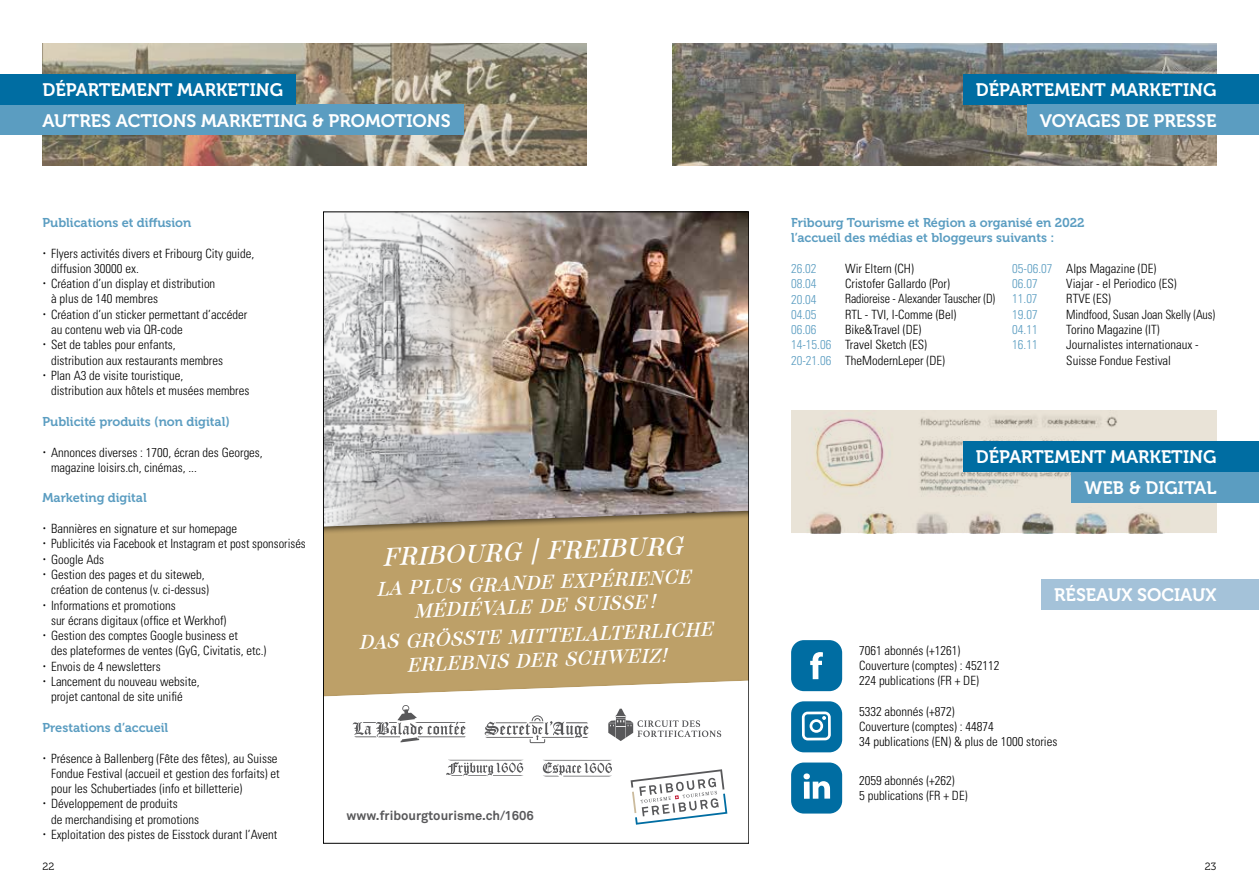
<style>
.page{position:relative;width:1259px;height:893px;background:#fff}
.page>*{position:absolute;margin:0;border:0;box-sizing:border-box;transform-origin:0 0}
.t1{font:italic 600 25.35px "TT Barrels";color:#fff}
.t2{font:italic 600 19.8px/23.5px "TT Barrels";color:#fff;text-align:center}
.t3{font:18px/30.5px "Museo 700";color:#fff;text-align:right}
.t4{font:700 12.9px "Akkurat Std";color:#58585a}
.t5{font:300 condensed 12.75px/15.3px "Univers LT Std";color:#000}
.t6{font:12.75px/15.3px "Museo 700";color:#5b9dc1}
.t7{font:300 condensed 12.75px "Univers LT Std";color:#5b9dc1}
.t8{font:300 condensed 12.75px "Univers LT Std";color:#000;scale:.94 1}
.t9{font:300 condensed 12.75px "Univers LT Std";color:#000;scale:.95 1}
.t10{font:10.5px "Museo 300";color:#000}
.s1{color:#5b9dc1}
</style>
<div class="page">
<img style="left:43px;top:43px;width:544px;height:123px">
<div style="left:0;top:105px;width:463px;height:30px;background:#5b9dc1"></div>
<div style="left:0;top:74px;width:296px;height:31px;background:#006da2"></div>
<img style="left:325px;top:214px;width:422px;height:293px">
<div style="left:323px;top:507px;width:426px;height:192px;background:#000;opacity:.6"></div>
<svg style="left:542px;top:760px;width:70px;height:17px"></svg>
<svg style="left:630px;top:769px;width:97px;height:56px"></svg>
<svg style="left:353px;top:705px;width:113px;height:37px"></svg>
<svg style="left:485px;top:715px;width:104px;height:28px"></svg>
<svg style="left:608px;top:709px;width:113px;height:32px"></svg>
<svg style="left:446px;top:760px;width:77px;height:17px"></svg>
<img style="left:672px;top:43px;width:544px;height:123px">
<img style="left:791px;top:411px;width:425px;height:122px">
<div style="left:963px;top:74px;width:296px;height:31px;background:#006da2"></div>
<div style="left:1027px;top:105px;width:232px;height:30px;background:#5b9dc1"></div>
<div style="left:963px;top:441px;width:296px;height:31px;background:#006da2"></div>
<div style="left:1072px;top:472px;width:187px;height:30px;background:#5b9dc1"></div>
<div style="left:791px;top:640px;width:51px;height:51px;background:#006da2;border-radius:13px"></div>
<svg style="left:810px;top:652px;width:13px;height:27px"></svg>
<div style="left:791px;top:701px;width:51px;height:51px;background:#006da2;border-radius:13px"></div>
<svg style="left:802px;top:711px;width:29px;height:29px"></svg>
<div style="left:791px;top:762px;width:51px;height:51px;background:#006da2;border-radius:13px"></div>
<svg style="left:803px;top:773px;width:27px;height:26px"></svg>
<div style="left:1041px;top:579px;width:218px;height:30px;background:#a4c2d9"></div>
<h3 class="t3" style="left:43px;top:75px;width:242px">DÉPARTEMENT MARKETING</h3>
<h3 class="t3" style="left:43px;top:105px;width:409px">AUTRES ACTIONS MARKETING &amp; PROMOTIONS</h3>
<p class="t6" style="left:43px;top:215px;width:150px">Publications et diffusion</p>
<p class="t5" style="left:51px;top:245px;width:205px">Flyers activités divers et Fribourg City guide, diffusion 30000 ex.<br>Création d’un display et distribution<br>à plus de 140 membres<br>Création d’un sticker permettant d’accéder au contenu web via QR-code<br>Set de tables pour enfants,<br>distribution aux restaurants membres<br>Plan A3 de visite touristique,<br>distribution aux hôtels et musées membres</p>
<p class="t6" style="left:43px;top:414px;width:189px">Publicité produits (non digital)</p>
<p class="t5" style="left:51px;top:444px;width:213px">Annonces diverses : 1700, écran des Georges, magazine loisirs.ch, cinémas, ...</p>
<p class="t6" style="left:43px;top:490px;width:106px">Marketing digital</p>
<p class="t5" style="left:51px;top:521px;width:256px">Bannières en signature et sur homepage<br>Publicités via Facebook et Instagram et post sponsorisés Google Ads<br>Gestion des pages et du siteweb,<br>création de contenus (v. ci-dessus)<br>Informations et promotions<br>sur écrans digitaux (office et Werkhof)<br>Gestion des comptes Google business et<br>des plateformes de ventes (GyG, Civitatis, etc.)<br>Envois de 4 newsletters<br>Lancement du nouveau website,<br>projet cantonal de site unifié</p>
<p class="t6" style="left:43px;top:720px;width:127px">Prestations d’accueil</p>
<p class="t5" style="left:51px;top:750px;width:230px">Présence à Ballenberg (Fête des fêtes), au Suisse Fondue Festival (accueil et gestion des forfaits) et pour les Schubertiades (info et billetterie)<br>Développement de produits<br>de merchandising et promotions<br>Exploitation des pistes de Eisstock durant l’Avent</p>
<h1 class="t1" style="left:381px;top:542px;width:302px;rotate:-2deg">FRIBOURG | FREIBURG</h1>
<h2 class="t2" style="left:376px;top:577px;width:316px;rotate:-2deg">LA PLUS GRANDE EXPÉRIENCE<br>MÉDIÉVALE DE SUISSE!</h2>
<h2 class="t2" style="left:358px;top:630px;width:356px;line-height:24.5px;rotate:-2deg">DAS GRÖSSTE MITTELALTERLICHE<br>ERLEBNIS DER SCHWEIZ!</h2>
<p class="t4" style="left:346px;top:808px;width:189px">www.fribourgtourisme.ch/1606</p>
<h3 class="t3" style="left:976px;top:75px;width:242px">DÉPARTEMENT MARKETING<br>VOYAGES DE PRESSE</h3>
<p class="t6" style="left:791px;top:215px;width:295px">Fribourg Tourisme et Région a organisé en 2022 l’accueil des médias et bloggeurs suivants :</p>
<p class="t7" style="left:791px;top:261px;width:27px">26.02</p>
<p class="t5" style="left:845px;top:261px;width:70px">Wir Eltern (CH)</p>
<p class="t7" style="left:791px;top:276px;width:27px">08.04</p>
<p class="t5" style="left:845px;top:276px;width:106px">Cristofer Gallardo (Por)</p>
<p class="t7" style="left:791px;top:291px;width:27px">20.04</p>
<p class="t8" style="left:845px;top:291px;width:161px">Radioreise - Alexander Tauscher (D)</p>
<p class="t7" style="left:791px;top:307px;width:27px">04.05</p>
<p class="t5" style="left:845px;top:307px;width:113px">RTL - TVI, I-Comme (Bel)</p>
<p class="t7" style="left:791px;top:322px;width:27px">06.06</p>
<p class="t5" style="left:1012px;top:261px;width:145px"><span class="s1">05-06.07</span> Alps Magazine (DE)<br><span class="s1">06.07</span></p>
<p class="t5" style="left:1066px;top:276px;width:112px">Viajar - el Periodico (ES)</p>
<p class="t7" style="left:1012px;top:291px;width:27px">11.07</p>
<p class="t5" style="left:1066px;top:291px;width:46px">RTVE (ES)</p>
<p class="t7" style="left:1012px;top:307px;width:27px">19.07</p>
<p class="t9" style="left:1066px;top:307px;width:158px">Mindfood, Susan Joan Skelly (Aus)</p>
<p class="t7" style="left:1012px;top:322px;width:27px">04.11</p>
<p class="t5" style="left:1066px;top:322px;width:95px">Torino Magazine (IT)</p>
<p class="t7" style="left:1012px;top:337px;width:27px">16.11</p>
<p class="t5" style="left:1066px;top:337px;width:134px">Journalistes internationaux -<br>Suisse Fondue Festival</p>
<p class="t5" style="left:791px;top:322px;width:155px;text-indent:54px">Bike&amp;Travel (DE)<br><span class="s1">14-15.06</span> Travel Sketch (ES)<br><span class="s1">20-21.06</span> TheModernLeper (DE)</p>
<h3 class="t3" style="left:976px;top:442px;width:242px">DÉPARTEMENT MARKETING<br>WEB &amp; DIGITAL</h3>
<h3 class="t3" style="left:1054px;top:580px;width:164px">RÉSEAUX SOCIAUX</h3>
<p class="t5" style="left:859px;top:643px;width:142px">7061 abonnés (+1261)<br>Couverture (comptes) : 452112<br>224 publications (FR + DE)</p>
<p class="t5" style="left:859px;top:704px;width:200px">5332 abonnés (+872)<br>Couverture (comptes) : 44874<br>34 publications (EN) &amp; plus de 1000 stories</p>
<p class="t5" style="left:859px;top:773px;width:110px">2059 abonnés (+262)<br>5 publications (FR + DE)</p>
<p class="t10" style="left:43px;top:861px;width:13px">22</p>
<p class="t10" style="left:1205px;top:861px;width:13px">23</p>
</div>
